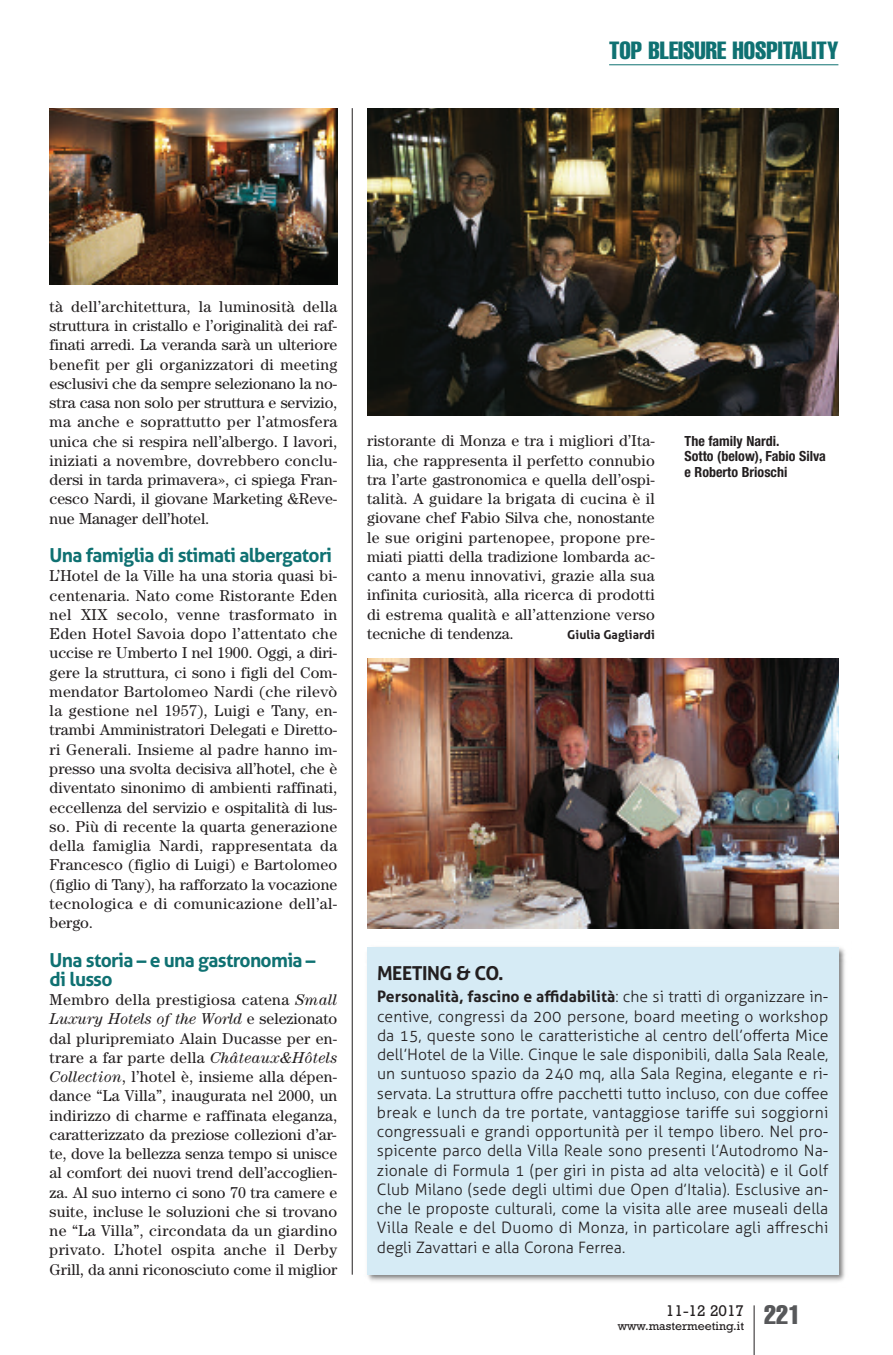
<style>
.page{position:relative;width:893px;height:1355px;background:#fff}
.page>*{position:absolute;margin:0;border:0;box-sizing:border-box;transform-origin:0 0}
.t1{font:extra-condensed 24.5px "Helvetica";color:#0f7172}
.t2{font:700 19.25px/19.2px "Aller";letter-spacing:-.035em;color:#0f7172}
.t3{font:700 19.25px "Aller";letter-spacing:-.025em;color:#231f20}
.t4{font:15.75px/19.2px "Century";color:#231f20;text-align:justify}
.t5{font:300 15.75px/19.2px "Aller";color:#231f20;text-align:justify}
.t6{font:15.75px "Rockwell";color:#231f20}
.t7{font:700 condensed 14px/15.8px "Helvetica Neue";color:#231f20}
.t8{font:12.25px "Rockwell";color:#231f20}
.t9{font:700 12.25px "Aller";color:#231f20}
.s1{font-style:italic}
.s2{font-weight:700}
</style>
<div class="page">
<hr style="left:754px;top:1305px;width:1px;height:49px;background:#231f20">
<hr style="left:609px;top:64px;width:229px;height:1px;background:#0f7172">
<hr style="left:352px;top:108px;width:1px;height:1166px;background:#231f20">
<img style="left:367px;top:658px;width:471px;height:269px">
<img style="left:367px;top:108px;width:471px;height:307px">
<img style="left:367px;top:947px;width:478px;height:335px">
<div style="left:367px;top:947px;width:471px;height:327px;background:#d6ebf5"></div>
<img style="left:50px;top:108px;width:287px;height:176px">
<h1 class="t1" style="left:609px;top:42px;width:231px">TOP BLEISURE HOSPITALITY</h1>
<p class="t4" style="left:50px;top:298px;width:289px">tà dell’architettura, la luminosità della struttura in cristallo e l’originalità dei raf&shy;finati arredi. La veranda sarà un ulteriore benefit per gli organizzatori di meeting esclusivi che da sempre selezionano la no&shy;stra casa non solo per struttura e servizio, ma anche e soprattutto per l’atmosfera unica che si respira nell’albergo. I lavori, iniziati a novembre, dovrebbero conclu&shy;dersi in tarda primavera», ci spiega Fran&shy;cesco Nardi, il giovane Marketing &amp;Reve&shy;nue Manager dell’hotel.</p>
<p class="t2" style="left:50px;top:545px;width:284px">Una famiglia di stimati albergatori</p>
<p class="t4" style="left:50px;top:567px;width:289px">L’Hotel de la Ville ha una storia quasi bi&shy;centenaria. Nato come Ristorante Eden nel XIX secolo, venne trasformato in Eden Hotel Savoia dopo l’attentato che uccise re Umberto I nel 1900. Oggi, a diri&shy;gere la struttura, ci sono i figli del Com&shy;mendator Bartolomeo Nardi (che rilevò la gestione nel 1957), Luigi e Tany, en&shy;trambi Amministratori Delegati e Diretto&shy;ri Generali. Insieme al padre hanno im&shy;presso una svolta decisiva all’hotel, che è diventato sinonimo di ambienti raffinati, eccellenza del servizio e ospitalità di lus&shy;so. Più di recente la quarta generazione della famiglia Nardi, rappresentata da Francesco (figlio di Luigi) e Bartolomeo (figlio di Tany), ha rafforzato la vocazione tecnologica e di comunicazione dell’al&shy;bergo.</p>
<p class="t2" style="left:50px;top:949px;width:267px">Una storia – e una gastronomia – di lusso</p>
<p class="t4" style="left:50px;top:991px;width:289px">Membro della prestigiosa catena <span class="s1">Small Luxury Hotels of the World</span> e selezionato dal pluripremiato Alain Ducasse per en&shy;trare a far parte della <span class="s1">Châteaux&amp;Hôtels Collection</span>, l’hotel è, insieme alla dépen&shy;dance “La Villa”, inaugurata nel 2000, un indirizzo di charme e raffinata eleganza, caratterizzato da preziose collezioni d’ar&shy;te, dove la bellezza senza tempo si unisce al comfort dei nuovi trend dell’accoglien&shy;za. Al suo interno ci sono 70 tra camere e suite, incluse le soluzioni che si trovano ne “La Villa”, circondata da un giardino privato. L’hotel ospita anche il Derby Grill, da anni riconosciuto come il miglior</p>
<p class="t4" style="left:367px;top:433px;width:289px">ristorante di Monza e tra i migliori d’Ita&shy;lia, che rappresenta il perfetto connubio tra l’arte gastronomica e quella dell’ospi&shy;talità. A guidare la brigata di cucina è il giovane chef Fabio Silva che, nonostante le sue origini partenopee, propone pre&shy;miati piatti della tradizione lombarda ac&shy;canto a menu innovativi, grazie alla sua infinita curiosità, alla ricerca di prodotti di estrema qualità e all’attenzione verso tecniche di tendenza.</p>
<p class="t9" style="left:567px;top:627px;width:89px">giulia gagliardi</p>
<p class="t7" style="left:685px;top:434px;width:143px">The family Nardi.<br>Sotto (below), Fabio Silva e Roberto Brioschi</p>
<p class="t3" style="left:377px;top:960px;width:128px">Meeting &amp; Co.</p>
<p class="t5" style="left:377px;top:987px;width:453px"><span class="s2">Personalità, fascino e affidabilità</span>: che si tratti di organizzare in&shy;centive, congressi da 200 persone, board meeting o workshop da 15, queste sono le caratteristiche al centro dell’offerta Mice dell’Hotel de la Ville. Cinque le sale disponibili, dalla Sala Reale, un suntuoso spazio da 240 mq, alla Sala Regina, elegante e ri&shy;servata. La struttura offre pacchetti tutto incluso, con due coffee break e lunch da tre portate, vantaggiose tariffe sui soggiorni congressuali e grandi opportunità per il tempo libero. Nel pro&shy;spicente parco della Villa Reale sono presenti l’Autodromo Na&shy;zionale di Formula 1 (per giri in pista ad alta velocità) e il Golf Club Milano (sede degli ultimi due Open d’Italia). Esclusive an&shy;che le proposte culturali, come la visita alle aree museali della Villa Reale e del Duomo di Monza, in particolare agli affreschi degli Zavattari e alla Corona Ferrea.</p>
<p class="t8" style="left:618px;top:1321px;width:184px">www.mastermeeting.it <sup>221</sup></p>
<p class="t6" style="left:666px;top:1305px;width:80px">11-12 2017</p>
</div>
